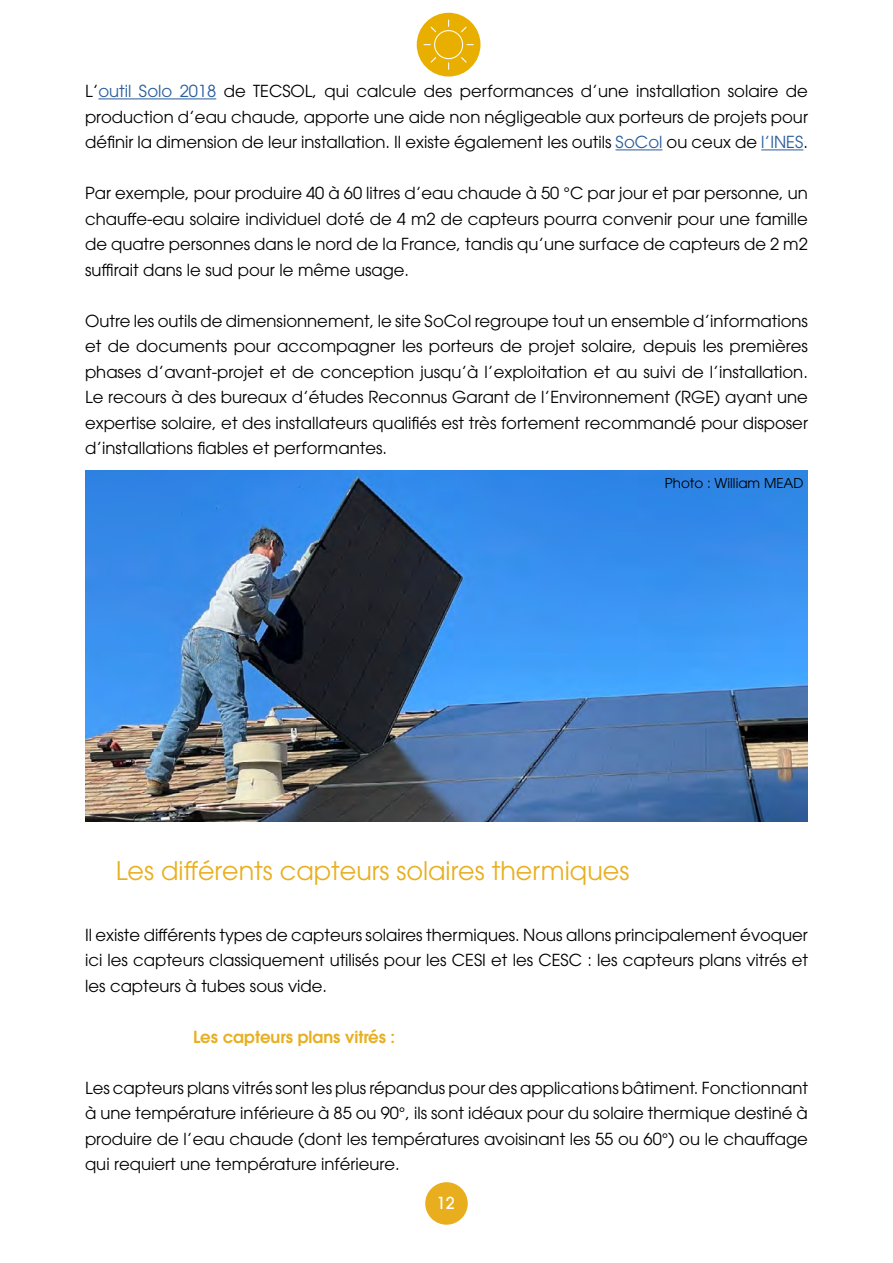
<style>
.page{position:relative;width:893px;height:1263px;background:#fff}
.page>*{position:absolute;margin:0;border:0;box-sizing:border-box;transform-origin:0 0}
.t1{font:25.5px "ITC Avant Garde Pro";color:#e8af1f}
.t2{font:16.5px/25.5px "ITC Avant Garde Pro";color:#000;text-align:justify}
.t3{font:600 16.5px "ITC Avant Garde Pro";color:#e8af1f}
.t4{font:500 16.5px "ITC Avant Garde Pro";color:#fff}
.t5{font:13.5px "ITC Avant Garde Pro";color:#000}
.s1{color:#275b9b}
</style>
<div class="page">
<div style="left:417px;top:13px;width:63px;height:64px;background:#e9af00;border-radius:50%"></div>
<div style="left:434px;top:30px;width:29px;height:29px;border:1px solid #fff;border-radius:50%"></div>
<svg style="left:430px;top:26px;width:7px;height:7px"></svg>
<svg style="left:461px;top:57px;width:6px;height:6px"></svg>
<svg style="left:461px;top:26px;width:6px;height:7px"></svg>
<svg style="left:430px;top:57px;width:7px;height:6px"></svg>
<hr style="left:98px;top:98px;width:118px;height:1px;background:#275b9b">
<hr style="left:616px;top:149px;width:46px;height:1px;background:#275b9b">
<hr style="left:761px;top:149px;width:42px;height:1px;background:#275b9b">
<div style="left:425px;top:1182px;width:43px;height:43px;background:#e8ae1d;border-radius:50%"></div>
<img style="left:85px;top:470px;width:723px;height:352px">
<p class="t2" style="left:85px;top:78px;width:724px">L’<span class="s1">outil Solo 2018</span> de TECSOL, qui calcule des performances d’une installation solaire de production d’eau chaude, apporte une aide non négligeable aux porteurs de projets pour définir la dimension de leur installation. Il existe également les outils <span class="s1">SoCol</span> ou ceux de <span class="s1">l’INES</span>.</p>
<p class="t2" style="left:85px;top:180px;width:724px">Par exemple, pour produire 40 à 60 litres d’eau chaude à 50 °C par jour et par personne, un chauffe-eau solaire individuel doté de 4 m2 de capteurs pourra convenir pour une famille de quatre personnes dans le nord de la France, tandis qu’une surface de capteurs de 2 m2 suffirait dans le sud pour le même usage.</p>
<p class="t2" style="left:85px;top:308px;width:724px">Outre les outils de dimensionnement, le site SoCol regroupe tout un ensemble d’informations et de documents pour accompagner les porteurs de projet solaire, depuis les premières phases d’avant-projet et de conception jusqu’à l’exploitation et au suivi de l’installation.<br>Le recours à des bureaux d’études Reconnus Garant de l’Environnement (RGE) ayant une expertise solaire, et des installateurs qualifiés est très fortement recommandé pour disposer d’installations fiables et performantes.</p>
<p class="t5" style="left:665px;top:475px;width:140px">Photo : William MEAD</p>
<h1 class="t1" style="left:116px;top:855px;width:515px">Les différents capteurs solaires thermiques</h1>
<p class="t2" style="left:85px;top:921px;width:724px">Il existe différents types de capteurs solaires thermiques. Nous allons principalement évoquer ici les capteurs classiquement utilisés pour les CESI et les CESC : les capteurs plans vitrés et les capteurs à tubes sous vide.</p>
<p class="t3" style="left:193px;top:1026px;width:204px">Les capteurs plans vitrés :</p>
<p class="t2" style="left:85px;top:1074px;width:724px">Les capteurs plans vitrés sont les plus répandus pour des applications bâtiment. Fonctionnant à une température inférieure à 85 ou 90°, ils sont idéaux pour du solaire thermique destiné à produire de l’eau chaude (dont les températures avoisinant les 55 ou 60°) ou le chauffage qui requiert une température inférieure.</p>
<p class="t4" style="left:437px;top:1192px;width:20px">12</p>
</div>
